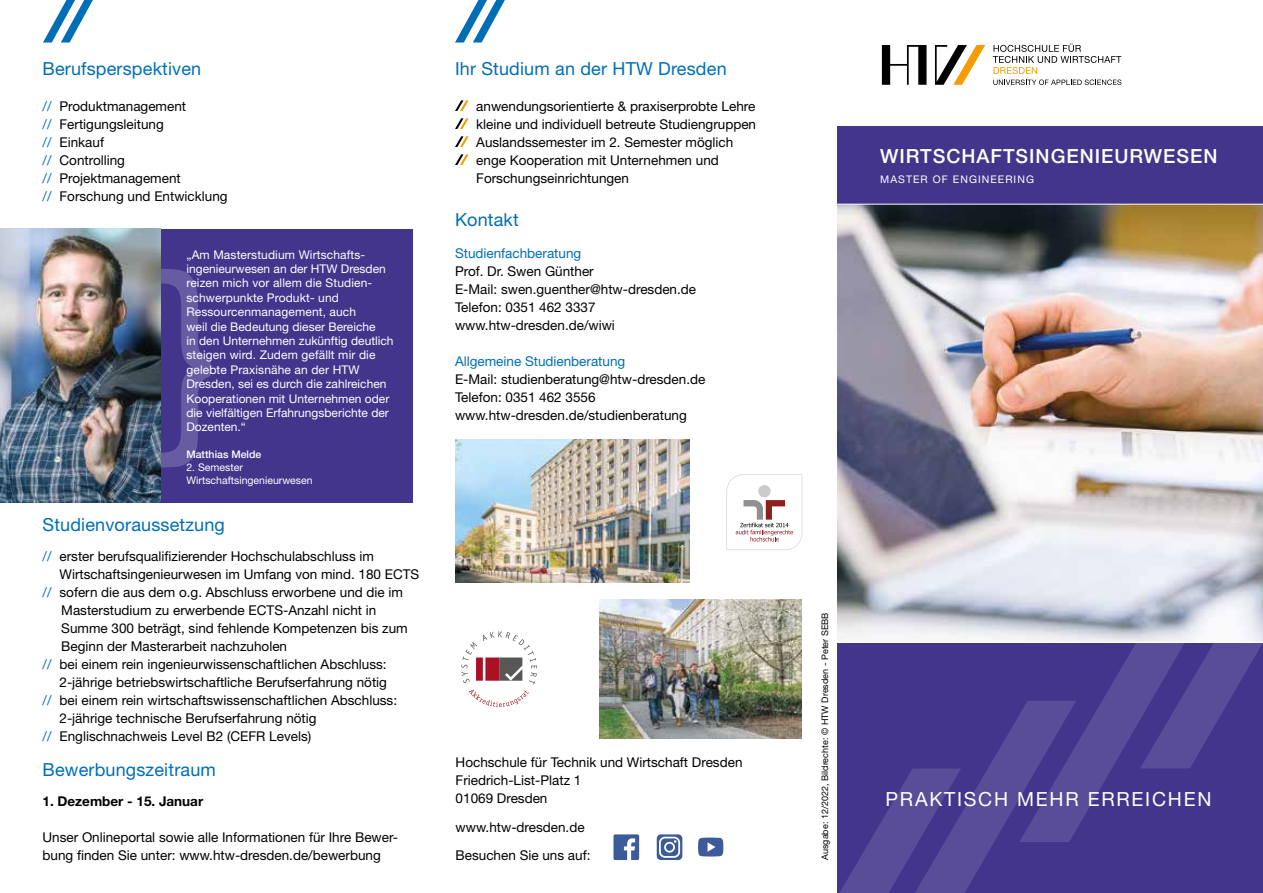
<style>
.page{position:relative;width:1263px;height:893px;background:#fff}
.page>*{position:absolute;margin:0;border:0;box-sizing:border-box;transform-origin:0 0}
.t1{font:500 19.5px "Helvetica Neue LT Pro";letter-spacing:.05em;color:#fff}
.t2{font:19.5px "Helvetica Neue LT Pro";letter-spacing:.09em;color:#fff}
.t3{font:18px "Helvetica Neue LT Pro";letter-spacing:.01em;color:#006eb7}
.t4{font:13.5px/18px "Helvetica Neue LT Pro";color:#000}
.t5{font:13.5px "Helvetica Neue LT Pro";color:#006eb7}
.t6{font:700 13.5px "Helvetica Neue LT Pro";color:#000}
.t7{font:12px/14.4px "Helvetica Neue LT Pro";color:#fff}
.t8{font:10.5px/12.6px "Helvetica Neue LT Pro";color:#fff}
.t9{font:10.5px "Helvetica Neue LT Pro";letter-spacing:.1em;color:#fff}
.t10{font:500 10.5px "Helvetica Neue LT Pro";color:#fff}
.t11{font:9px "Helvetica Neue LT Pro";letter-spacing:.005em;color:#000}
.s1{color:#006eb7}
</style>
<div class="page">
<svg style="left:455px;top:0;width:50px;height:43px"></svg>
<svg style="left:43px;top:0;width:50px;height:43px"></svg>
<svg style="left:993px;top:44px;width:128px;height:30px"></svg>
<svg style="left:993px;top:80px;width:128px;height:5px"></svg>
<svg style="left:882px;top:45px;width:44px;height:40px"></svg>
<svg style="left:935px;top:45px;width:50px;height:40px"></svg>
<svg style="left:455px;top:100px;width:13px;height:11px"></svg>
<svg style="left:455px;top:118px;width:13px;height:11px"></svg>
<svg style="left:455px;top:136px;width:13px;height:11px"></svg>
<svg style="left:455px;top:154px;width:13px;height:11px"></svg>
<img style="left:600px;top:600px;width:98px;height:138px">
<img style="left:455px;top:439px;width:234px;height:144px">
<div style="left:613px;top:834px;width:26px;height:26px;background:#3d5a99;border-radius:2px"></div>
<svg style="left:624px;top:838px;width:11px;height:22px"></svg>
<svg style="left:657px;top:834px;width:25px;height:26px"></svg>
<svg style="left:659px;top:837px;width:21px;height:21px"></svg>
<div style="left:838px;top:127px;width:425px;height:766px;background:#43358b"></div>
<svg style="left:698px;top:474px;width:564px;height:419px"></svg>
<img style="left:838px;top:205px;width:425px;height:437px">
<hr style="left:833px;top:642px;width:430px;height:1px;background:#fff">
<hr style="left:783px;top:204px;width:480px;height:1px;background:#fff">
<div style="left:0;top:229px;width:412px;height:273px;background:#43358b"></div>
<svg style="left:160px;top:269px;width:51px;height:198px"></svg>
<img style="left:0;top:229px;width:160px;height:273px">
<svg style="left:461px;top:631px;width:76px;height:76px"></svg>
<h2 class="t3" style="left:43px;top:57px;width:160px">Berufsperspektiven</h2>
<p class="t4" style="left:43px;top:97px;width:187px"><span class="s1">//</span> Produktmanagement<br><span class="s1">//</span> Fertigungsleitung<br><span class="s1">//</span> Einkauf<br><span class="s1">//</span> Controlling<br><span class="s1">//</span> Projektmanagement<br><span class="s1">//</span> Forschung und Entwicklung</p>
<p class="t7" style="left:186px;top:247px;width:209px">„Am Masterstudium Wirtschafts&shy;ingenieurwesen an der HTW Dresden reizen mich vor allem die Studien&shy;schwerpunkte Produkt- und<br>Ressourcenmanagement, auch<br>weil die Bedeutung dieser Bereiche<br>in den Unternehmen zukünftig deutlich steigen wird. Zudem gefällt mir die gelebte Praxisnähe an der HTW<br>Dresden, sei es durch die zahlreichen<br>Kooperationen mit Unternehmen oder die vielfältigen Erfahrungsberichte der<br>Dozenten.“</p>
<p class="t10" style="left:186px;top:448px;width:76px">Matthias Melde</p>
<p class="t8" style="left:186px;top:461px;width:128px">2. Semester<br>Wirtschaftsingenieurwesen</p>
<h2 class="t3" style="left:43px;top:514px;width:184px">Studienvoraussetzung</h2>
<p class="t4" style="left:43px;top:547px;width:333px"><span class="s1">//</span> erster berufsqualifizierender Hochschulabschluss im</p>
<p class="t4" style="left:60px;top:565px;width:361px">Wirtschaftsingenieurwesen im Umfang von mind. 180 ECTS</p>
<p class="t4" style="left:43px;top:583px;width:362px"><span class="s1">//</span> sofern die aus dem o.g. Abschluss erworbene und die im</p>
<p class="t4" style="left:61px;top:601px;width:317px">Masterstudium zu erwerbende ECTS-Anzahl nicht in</p>
<p class="t4" style="left:61px;top:619px;width:348px">Summe 300 beträgt, sind fehlende Kompetenzen bis zum</p>
<p class="t4" style="left:61px;top:637px;width:227px">Beginn der Masterarbeit nachzuholen</p>
<p class="t4" style="left:43px;top:655px;width:346px"><span class="s1">//</span> bei einem rein ingenieurwissenschaftlichen Abschluss:</p>
<p class="t4" style="left:60px;top:673px;width:329px">2-jährige betriebswirtschaftliche Berufserfahrung nötig</p>
<p class="t4" style="left:43px;top:691px;width:356px"><span class="s1">//</span> bei einem rein wirtschaftswissenschaftlichen Abschluss:</p>
<p class="t4" style="left:60px;top:709px;width:259px">2-jährige technische Berufserfahrung nötig</p>
<p class="t4" style="left:43px;top:727px;width:270px"><span class="s1">//</span> Englischnachweis Level B2 (CEFR Levels)</p>
<h2 class="t3" style="left:43px;top:758px;width:175px">Bewerbungszeitraum</h2>
<p class="t6" style="left:43px;top:793px;width:162px">1. Dezember - 15. Januar</p>
<p class="t4" style="left:43px;top:828px;width:357px">Unser Onlineportal sowie alle Informationen für Ihre Bewer&shy;bung finden Sie unter: www.htw-dresden.de/bewerbung</p>
<h2 class="t3" style="left:455px;top:57px;width:273px">Ihr Studium an der HTW Dresden</h2>
<p class="t4" style="left:476px;top:97px;width:281px">anwendungsorientierte &amp; praxiserprobte Lehre kleine und individuell betreute Studiengruppen Auslandssemester im 2. Semester möglich enge Kooperation mit Unternehmen und Forschungseinrichtungen</p>
<h2 class="t3" style="left:455px;top:208px;width:65px">Kontakt</h2>
<p class="t5" style="left:455px;top:244px;width:128px">Studienfachberatung</p>
<p class="t4" style="left:455px;top:261px;width:243px">Prof. Dr. Swen Günther<br>E-Mail: swen.guenther@htw-dresden.de<br>Telefon: 0351 462 3337 www.htw-dresden.de/wiwi</p>
<p class="t5" style="left:455px;top:352px;width:172px">Allgemeine Studienberatung</p>
<p class="t4" style="left:455px;top:369px;width:252px">E-Mail: studienberatung@htw-dresden.de<br>Telefon: 0351 462 3556 www.htw-dresden.de/studienberatung</p>
<p class="t4" style="left:456px;top:753px;width:288px">Hochschule für Technik und Wirtschaft Dresden<br>Friedrich-List-Platz 1<br>01069 Dresden</p>
<p class="t4" style="left:456px;top:812px;width:136px;line-height:28.5px">www.htw-dresden.de<br>Besuchen Sie uns auf:</p>
<h1 class="t1" style="left:880px;top:145px;width:339px">WIRTSCHAFTSINGENIEURWESEN</h1>
<p class="t9" style="left:880px;top:173px;width:155px">MASTER OF ENGINEERING</p>
<p class="t11" style="left:819px;top:860px;width:249px;rotate:-90deg">Ausgabe: 12/2022, Bildrechte: © HTW Dresden - Peter SEBB</p>
<h1 class="t2" style="left:885px;top:787px;width:327px">PRAKTISCH MEHR ERREICHEN</h1>
</div>
